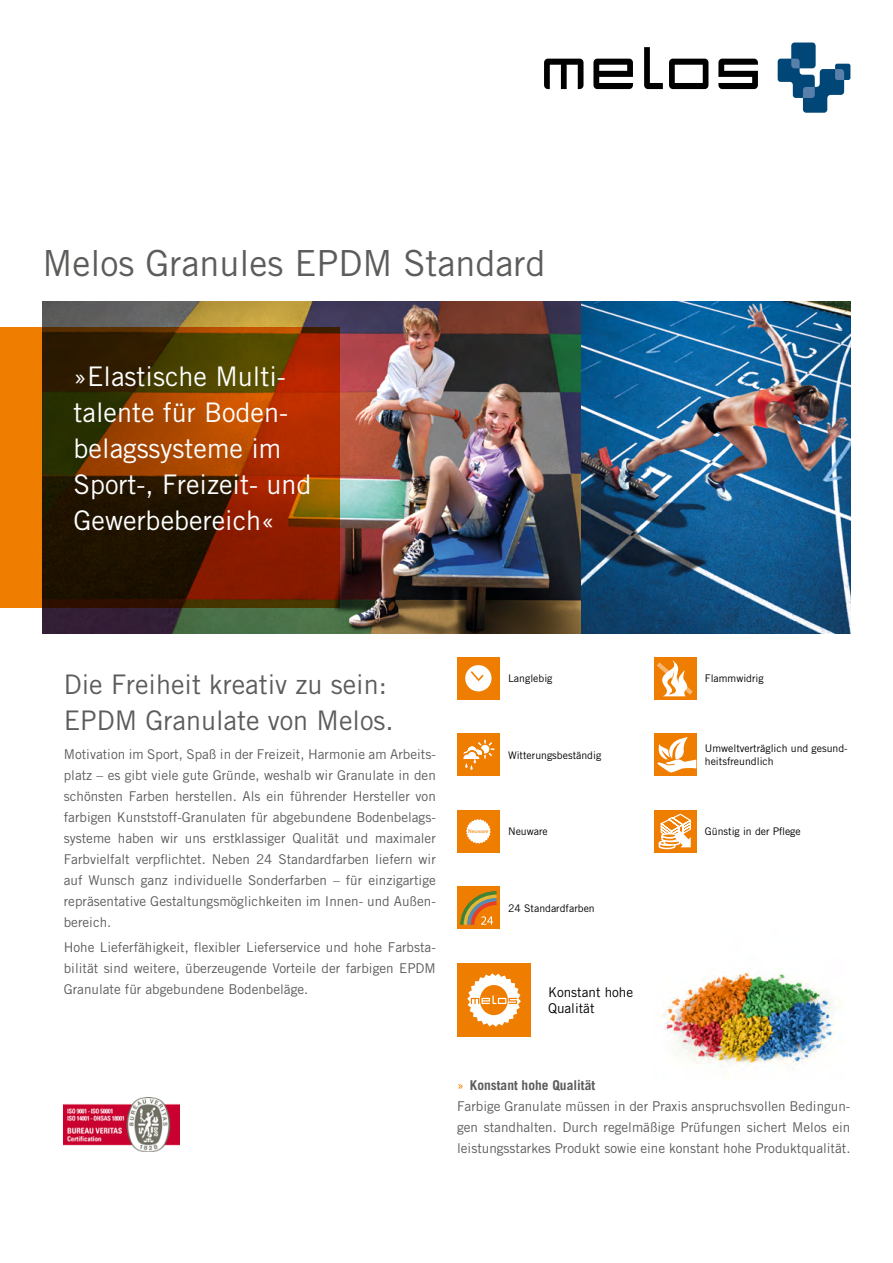
<style>
.page{position:relative;width:893px;height:1263px;background:#fff}
.page>*{position:absolute;margin:0;border:0;box-sizing:border-box;transform-origin:0 0}
.t1{font:36px "Trade Gothic LT Std";color:#5c5c5b}
.t2{font:27px/36px "Trade Gothic LT Std";color:#fff}
.t3{font:27px/36px "Trade Gothic LT Std";color:#5c5c5b}
.t4{font:13.5px/21px "Trade Gothic LT Std";color:#5c5c5b;text-align:justify}
.t5{font:13.5px/16.2px "Trade Gothic LT Std";color:#000}
.t6{font:10.5px/12.6px "Trade Gothic LT Std";color:#000}
.t7{font:5.4px "Myriad Pro";color:#ef7d00}
.s1{color:#ef7d00}
.s2{font-weight:700}
</style>
<div class="page">
<img style="left:43px;top:302px;width:807px;height:332px">
<div style="left:457px;top:963px;width:74px;height:74px;background:#ef7d00"></div>
<svg style="left:467px;top:973px;width:54px;height:54px"></svg>
<div style="left:457px;top:887px;width:43px;height:42px;background:#ef7d00"></div>
<svg style="left:460px;top:891px;width:37px;height:34px"></svg>
<img style="left:662px;top:969px;width:174px;height:98px">
<div style="left:654px;top:810px;width:42px;height:43px;background:#ef7d00"></div>
<svg style="left:658px;top:813px;width:33px;height:37px"></svg>
<svg style="left:0;top:328px;width:340px;height:280px;background:#753400"></svg>
<svg style="left:593px;top:59px;width:40px;height:30px"></svg>
<svg style="left:544px;top:59px;width:39px;height:30px"></svg>
<svg style="left:644px;top:47px;width:19px;height:42px"></svg>
<svg style="left:669px;top:59px;width:39px;height:30px"></svg>
<svg style="left:718px;top:59px;width:40px;height:30px"></svg>
<svg style="left:778px;top:43px;width:72px;height:70px"></svg>
<div style="left:457px;top:810px;width:43px;height:43px;background:#ef7d00"></div>
<svg style="left:466px;top:819px;width:25px;height:25px"></svg>
<div style="left:654px;top:733px;width:42px;height:43px;background:#ef7d00"></div>
<svg style="left:657px;top:737px;width:39px;height:36px"></svg>
<div style="left:457px;top:733px;width:43px;height:43px;background:#ef7d00"></div>
<svg style="left:463px;top:739px;width:32px;height:31px"></svg>
<div style="left:654px;top:657px;width:42px;height:42px;background:#ef7d00"></div>
<svg style="left:657px;top:660px;width:36px;height:36px"></svg>
<div style="left:457px;top:657px;width:43px;height:42px;background:#ef7d00"></div>
<svg style="left:465px;top:665px;width:27px;height:26px"></svg>
<img style="left:64px;top:1098px;width:116px;height:53px">
<h1 class="t1" style="left:43px;top:242px;width:504px">Melos Granules EPDM Standard</h1>
<h2 class="t2" style="left:74px;top:358px;width:239px">»Elastische Multi&shy;talente für Boden&shy;belagssysteme im<br>Sport-, Freizeit- und<br>Gewerbebereich«</h2>
<h2 class="t3" style="left:64px;top:665px;width:331px">Die Freiheit kreativ zu sein:<br>EPDM Granulate von Melos.</h2>
<p class="t4" style="left:64px;top:743px;width:374px">Motivation im Sport, Spaß in der Freizeit, Harmonie am Arbeits&shy;platz – es gibt viele gute Gründe, weshalb wir Granulate in den schönsten Farben herstellen. Als ein führender Hersteller von farbigen Kunststoff-Granulaten für abgebundene Bodenbelags&shy;systeme haben wir uns erstklassiger Qualität und maximaler Farbvielfalt verpflichtet. Neben 24 Standardfarben liefern wir auf Wunsch ganz individuelle Sonderfarben – für einzigartige repräsentative Gestaltungsmöglichkeiten im Innen- und Außen&shy;bereich.</p>
<p class="t4" style="left:64px;top:937px;width:374px">Hohe Lieferfähigkeit, flexibler Lieferservice und hohe Farbsta&shy;bilität sind weitere, überzeugende Vorteile der farbigen EPDM Granulate für abgebundene Bodenbeläge.</p>
<p class="t6" style="left:508px;top:672px;width:46px">Langlebig</p>
<p class="t6" style="left:705px;top:672px;width:60px">Flammwidrig</p>
<p class="t6" style="left:508px;top:748px;width:95px">Witterungsbeständig</p>
<p class="t6" style="left:705px;top:742px;width:144px">Umweltverträglich und gesund&shy;heitsfreundlich</p>
<p class="t7" style="left:468px;top:828px;width:22px">Neuware</p>
<p class="t6" style="left:508px;top:825px;width:41px">Neuware</p>
<p class="t6" style="left:705px;top:825px;width:97px">Günstig in der Pflege</p>
<p class="t6" style="left:508px;top:901px;width:88px">24 Standardfarben</p>
<p class="t5" style="left:548px;top:984px;width:87px">Konstant hohe<br>Qualität</p>
<p class="t4" style="left:457px;top:1074px;width:395px;text-align:left"><span class="s1">»</span> <span class="s2">Konstant hohe Qualität<br></span>Farbige Granulate müssen in der Praxis anspruchsvollen Bedingun&shy;gen standhalten. Durch regelmäßige Prüfungen sichert Melos ein leistungsstarkes Produkt sowie eine konstant hohe Produktqualität.</p>
</div>
